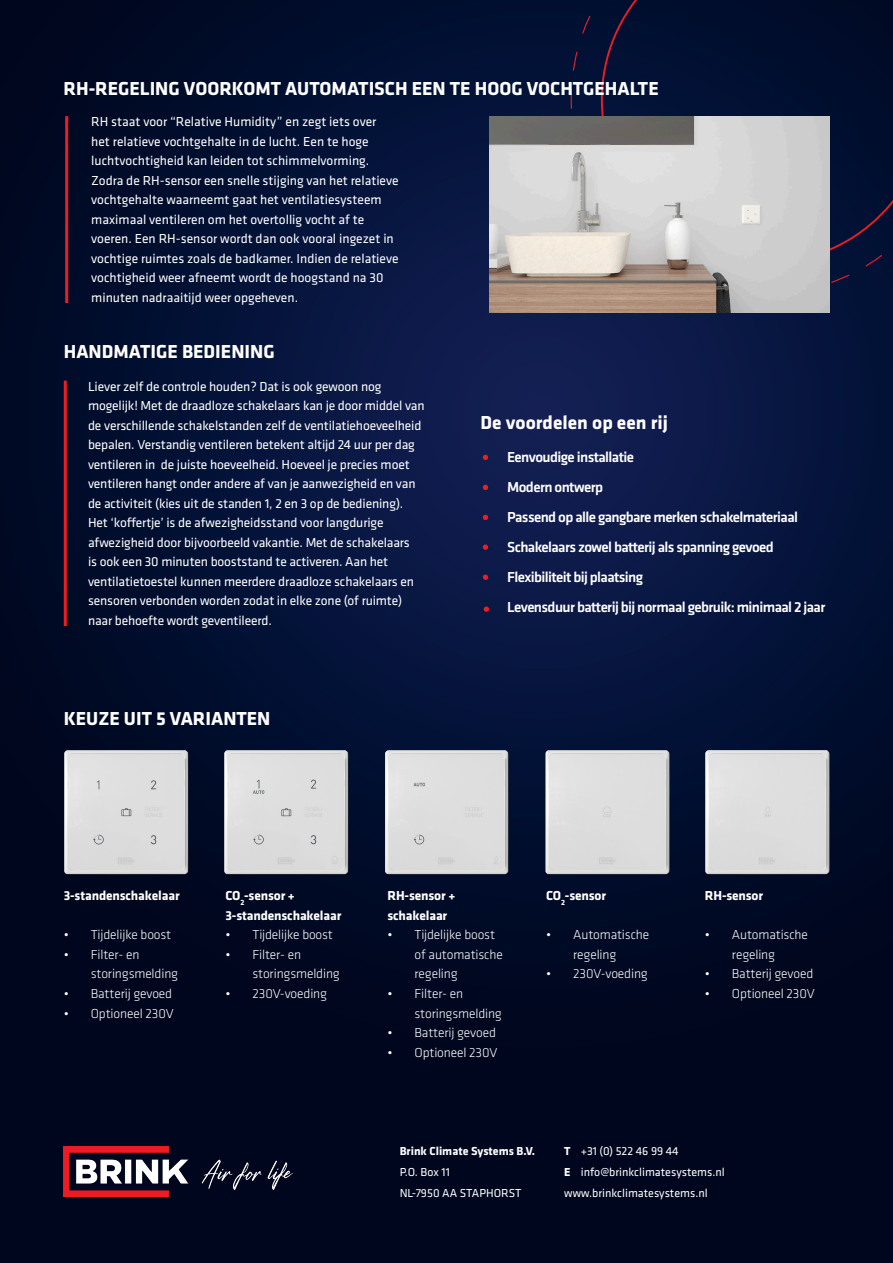
<style>
.page{position:relative;width:893px;height:1263px;background:#fff}
.page>*{position:absolute;margin:0;border:0;box-sizing:border-box;transform-origin:0 0}
.t1{font:700 19.5px "Klavika";color:#fff}
.Broodtekst_ZWART{font:500 15px "Klavika";letter-spacing:-.04em;color:#fff}
.Intro_tekst_met_rode{font:13.5px/19.5px "Klavika";letter-spacing:-.01em;color:#fff}
.t2{font:300 13.5px/19.5px "Klavika";letter-spacing:-.01em;color:#fff}
.Intro_tekst_met_rode-2{font:700 13.5px/19.5px "Klavika";letter-spacing:-.01em;color:#fff}
.Broodtekst_ZWART-2{font:12px "Klavika";color:#fff}
.Broodtekst_ZWART-3{font:700 12px "Klavika";color:#fff}
.s1{font-weight:700}
</style>
<div class="page">
<img style="left:0;top:0;width:893px;height:1263px">
<hr style="left:64px;top:381px;width:3px;height:245px;background:#ee1d23">
<img style="left:64px;top:1146px;width:229px;height:50px">
<svg style="left:570px;top:0;width:323px;height:295px;background:#030f30"></svg>
<img style="left:489px;top:117px;width:340px;height:195px">
<img style="left:41px;top:727px;width:161px;height:169px">
<img style="left:202px;top:727px;width:160px;height:169px">
<img style="left:362px;top:727px;width:160px;height:169px">
<img style="left:691px;top:727px;width:161px;height:169px">
<img style="left:522px;top:727px;width:169px;height:169px">
<svg style="left:483px;top:455px;width:5px;height:5px"></svg>
<svg style="left:483px;top:485px;width:5px;height:5px"></svg>
<svg style="left:483px;top:515px;width:5px;height:5px"></svg>
<svg style="left:483px;top:574px;width:5px;height:6px"></svg>
<svg style="left:483px;top:544px;width:5px;height:6px"></svg>
<svg style="left:484px;top:606px;width:5px;height:6px"></svg>
<hr style="left:65px;top:116px;width:3px;height:187px;background:#ee1d23">
<p class="t1" style="left:64px;top:78px;width:597px">RH-REGELING VOORKOMT AUTOMATISCH EEN TE HOOG VOCHTGEHALTE</p>
<p class="Intro_tekst_met_rode" style="left:91px;top:112px;width:309px">RH staat voor “Relative Humidity” en zegt iets over<br>het relatieve vochtgehalte in de lucht. Een te hoge luchtvochtigheid kan leiden tot schimmelvorming.<br>Zodra de RH-sensor een snelle stijging van het relatieve vochtgehalte waarneemt gaat het ventilatiesysteem maximaal ventileren om het overtollig vocht af te voeren. Een RH-sensor wordt dan ook vooral ingezet in vochtige ruimtes zoals de badkamer. Indien de relatieve vochtigheid weer afneemt wordt de hoogstand na 30 minuten nadraaitijd weer opgeheven.</p>
<p class="t1" style="left:64px;top:341px;width:212px">HANDMATIGE BEDIENING</p>
<p class="Intro_tekst_met_rode" style="left:88px;top:377px;width:338px">Liever zelf de controle houden? Dat is ook gewoon nog mogelijk! Met de draadloze schakelaars kan je door middel van de verschillende schakelstanden zelf de ventilatiehoeveelheid bepalen. Verstandig ventileren betekent altijd 24 uur per dag ventileren in de juiste hoeveelheid. Hoeveel je precies moet ventileren hangt onder andere af van je aanwezigheid en van de activiteit (kies uit de standen 1, 2 en 3 op de bediening).<br>Het ‘koffertje’ is de afwezigheidsstand voor langdurige afwezigheid door bijvoorbeeld vakantie. Met de schakelaars<br>is ook een 30 minuten booststand te activeren. Aan het ventilatietoestel kunnen meerdere draadloze schakelaars en sensoren verbonden worden zodat in elke zone (of ruimte) naar behoefte wordt geventileerd.</p>
<p class="t1" style="left:64px;top:708px;width:208px">KEUZE UIT 5 VARIANTEN</p>
<p class="t1" style="left:481px;top:412px;width:189px">De voordelen op een rij</p>
<p class="Broodtekst_ZWART" style="left:507px;top:449px;width:128px">Eenvoudige installatie</p>
<p class="Broodtekst_ZWART" style="left:507px;top:479px;width:98px">Modern ontwerp</p>
<p class="Broodtekst_ZWART" style="left:507px;top:509px;width:292px">Passend op alle gangbare merken schakelmateriaal</p>
<p class="Broodtekst_ZWART" style="left:507px;top:539px;width:268px">Schakelaars zowel batterij als spanning gevoed</p>
<p class="Broodtekst_ZWART" style="left:507px;top:569px;width:138px">Flexibiliteit bij plaatsing</p>
<p class="Broodtekst_ZWART" style="left:507px;top:599px;width:320px">Levensduur batterij bij normaal gebruik: minimaal 2 jaar</p>
<p class="Intro_tekst_met_rode-2" style="left:64px;top:886px;width:117px">3-standenschakelaar</p>
<p class="t2" style="left:64px;top:925px;width:109px">• Tijdelijke boost</p>
<p class="t2" style="left:91px;top:945px;width:89px;text-indent:-27px">• Filter- en storingsmelding</p>
<p class="t2" style="left:64px;top:984px;width:110px">• Batterij gevoed</p>
<p class="t2" style="left:64px;top:1003px;width:111px">• Optioneel 230V</p>
<p class="Intro_tekst_met_rode-2" style="left:225px;top:886px;width:117px">CO<sub>2</sub>-sensor +<br>3-standenschakelaar</p>
<p class="t2" style="left:225px;top:925px;width:109px">• Tijdelijke boost</p>
<p class="t2" style="left:252px;top:945px;width:89px;text-indent:-27px">• Filter- en storingsmelding</p>
<p class="t2" style="left:225px;top:984px;width:103px">• 230V-voeding</p>
<p class="Intro_tekst_met_rode-2" style="left:387px;top:886px;width:69px">RH-sensor + schakelaar</p>
<p class="t2" style="left:414px;top:925px;width:90px;text-indent:-27px">• Tijdelijke boost of automatische regeling</p>
<p class="t2" style="left:414px;top:984px;width:89px;text-indent:-27px">• Filter- en storingsmelding</p>
<p class="t2" style="left:387px;top:1023px;width:110px">• Batterij gevoed</p>
<p class="t2" style="left:387px;top:1042px;width:111px">• Optioneel 230V</p>
<p class="Intro_tekst_met_rode-2" style="left:546px;top:886px;width:61px">CO<sub>2</sub>-sensor</p>
<p class="t2" style="left:546px;top:925px;width:105px;text-align:center">• Automatische regeling</p>
<p class="t2" style="left:546px;top:964px;width:103px">• 230V-voeding</p>
<p class="Intro_tekst_met_rode-2" style="left:705px;top:886px;width:60px">RH-sensor</p>
<p class="t2" style="left:705px;top:925px;width:105px;text-align:center">• Automatische regeling</p>
<p class="t2" style="left:705px;top:964px;width:110px">• Batterij gevoed</p>
<p class="t2" style="left:705px;top:984px;width:111px">• Optioneel 230V</p>
<p class="Broodtekst_ZWART-3" style="left:400px;top:1144px;width:137px">Brink Climate Systems B.V.</p>
<p class="Broodtekst_ZWART-2" style="left:400px;top:1165px;width:52px">P.O. Box 11</p>
<p class="Broodtekst_ZWART-2" style="left:400px;top:1186px;width:123px">NL-7950 AA STAPHORST</p>
<p class="Broodtekst_ZWART-2" style="left:564px;top:1144px;width:116px"><span class="s1">T</span> +31 (0) 522 46 99 44</p>
<p class="Broodtekst_ZWART-2" style="left:564px;top:1165px;width:162px"><span class="s1">E</span> info@brinkclimatesystems.nl</p>
<p class="Broodtekst_ZWART-2" style="left:564px;top:1186px;width:145px">www.brinkclimatesystems.nl</p>
</div>
